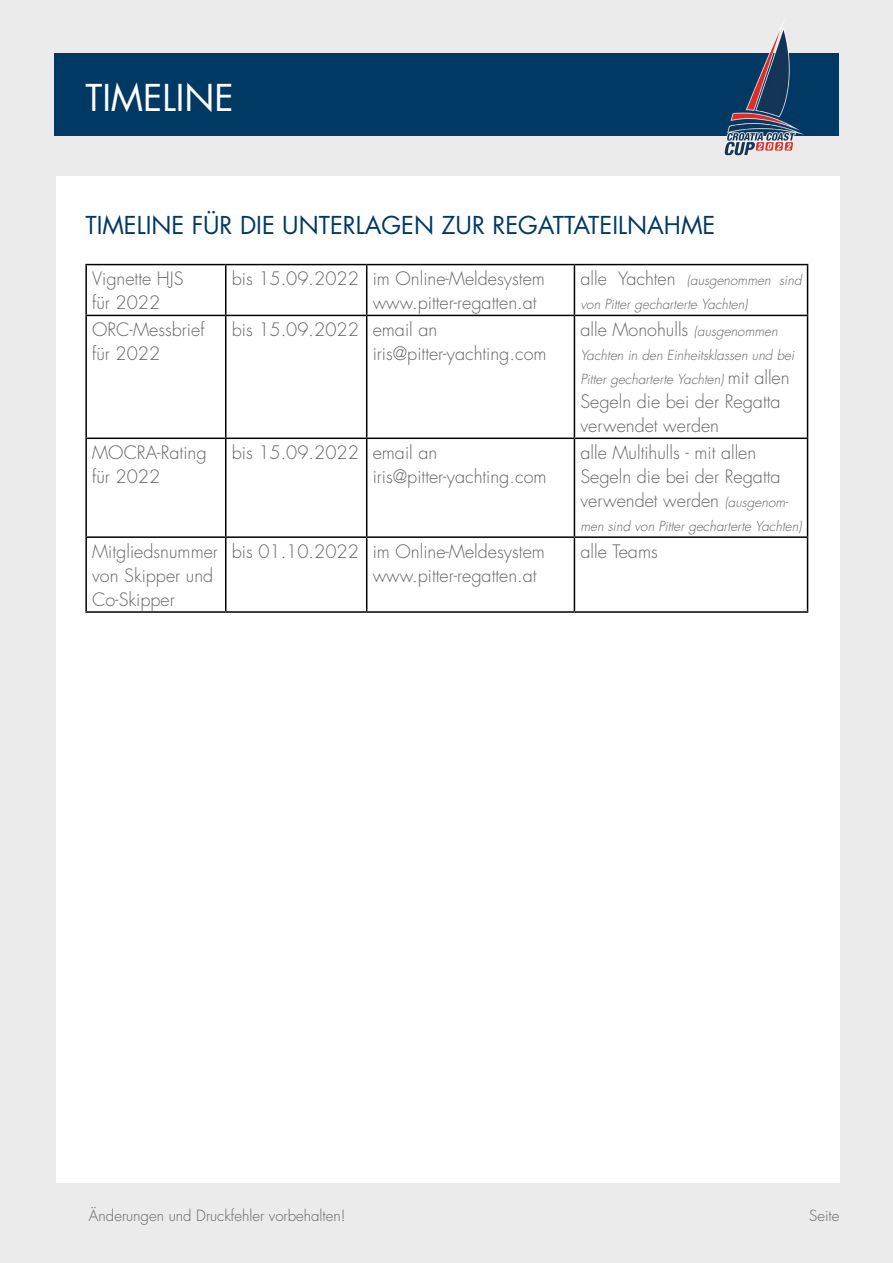
<style>
.page{position:relative;width:893px;height:1263px;background:#ebebec}
.page>*{position:absolute;margin:0;border:0;box-sizing:border-box;transform-origin:0 0}
.t1{font:36px "Futura Std";color:#fff}
.t2{font:24px "Futura Std";color:#003964}
.t3{font:300 18px/24px "Futura Std";color:#636466}
.t4{font:300 15px "Futura Std";color:#636466}
.t5{font:italic 300 13.5px/24px "Futura Std";color:#636466}
.s1{font-style:normal;font-size:18px}
.s2{font-style:italic;font-size:13.5px}
</style>
<div class="page">
<div style="left:54px;top:54px;width:785px;height:82px;background:#003964"></div>
<div style="left:56px;top:176px;width:783px;height:1007px;background:#fff"></div>
<hr style="left:85px;top:264px;width:141px;height:1px;background:#000">
<hr style="left:85px;top:265px;width:2px;height:50px;background:#000">
<hr style="left:226px;top:264px;width:141px;height:1px;background:#000">
<hr style="left:225px;top:265px;width:1px;height:50px;background:#000">
<hr style="left:367px;top:264px;width:207px;height:1px;background:#000">
<hr style="left:366px;top:265px;width:1px;height:50px;background:#000">
<hr style="left:574px;top:264px;width:234px;height:1px;background:#000">
<hr style="left:574px;top:265px;width:1px;height:50px;background:#000">
<hr style="left:807px;top:265px;width:1px;height:50px;background:#000">
<hr style="left:85px;top:315px;width:141px;height:1px;background:#000">
<hr style="left:85px;top:316px;width:2px;height:121px;background:#000">
<hr style="left:226px;top:315px;width:141px;height:1px;background:#000">
<hr style="left:225px;top:316px;width:1px;height:121px;background:#000">
<hr style="left:367px;top:315px;width:207px;height:1px;background:#000">
<hr style="left:366px;top:316px;width:1px;height:121px;background:#000">
<hr style="left:574px;top:315px;width:234px;height:1px;background:#000">
<hr style="left:574px;top:316px;width:1px;height:121px;background:#000">
<hr style="left:807px;top:316px;width:1px;height:121px;background:#000">
<hr style="left:85px;top:437px;width:141px;height:2px;background:#000">
<hr style="left:85px;top:439px;width:2px;height:97px;background:#000">
<hr style="left:226px;top:437px;width:141px;height:2px;background:#000">
<hr style="left:225px;top:439px;width:1px;height:97px;background:#000">
<hr style="left:367px;top:437px;width:207px;height:2px;background:#000">
<hr style="left:366px;top:439px;width:1px;height:97px;background:#000">
<hr style="left:574px;top:437px;width:234px;height:2px;background:#000">
<hr style="left:574px;top:439px;width:1px;height:97px;background:#000">
<hr style="left:807px;top:439px;width:1px;height:97px;background:#000">
<hr style="left:85px;top:536px;width:141px;height:2px;background:#000">
<hr style="left:85px;top:538px;width:2px;height:73px;background:#000">
<hr style="left:226px;top:536px;width:141px;height:2px;background:#000">
<hr style="left:225px;top:538px;width:1px;height:73px;background:#000">
<hr style="left:367px;top:536px;width:207px;height:2px;background:#000">
<hr style="left:366px;top:538px;width:1px;height:73px;background:#000">
<hr style="left:574px;top:536px;width:234px;height:2px;background:#000">
<hr style="left:574px;top:538px;width:1px;height:73px;background:#000">
<hr style="left:807px;top:538px;width:1px;height:73px;background:#000">
<hr style="left:85px;top:611px;width:141px;height:2px;background:#000">
<hr style="left:226px;top:611px;width:141px;height:2px;background:#000">
<hr style="left:367px;top:611px;width:207px;height:2px;background:#000">
<hr style="left:574px;top:611px;width:234px;height:2px;background:#000">
<img style="left:725px;top:24px;width:79px;height:131px">
<h1 class="t1" style="left:85px;top:75px;width:150px">TIMELINE</h1>
<h2 class="t2" style="left:85px;top:210px;width:631px">TIMELINE FÜR DIE UNTERLAGEN ZUR REGATTATEILNAHME</h2>
<p class="t3" style="left:92px;top:267px;width:93px">Vignette HJS für 2022</p>
<p class="t3" style="left:373px;top:267px;width:174px;text-indent:-141px">bis 15.09.2022 im Online-Meldesystem www.pitter-regatten.at</p>
<p class="t5" style="left:580px;top:269px;width:223px"><span class="s1">alle Yachten</span> (ausgenommen sind von Pitter gecharterte Yachten)</p>
<p class="t3" style="left:92px;top:318px;width:114px">ORC-Messbrief für 2022</p>
<p class="t3" style="left:373px;top:318px;width:175px;text-indent:-141px">bis 15.09.2022 email an iris@pitter-yachting.com</p>
<p class="t3" style="left:580px;top:318px;width:199px">alle Monohulls <span class="s2">(ausgenommen</span></p>
<p class="t5" style="left:580px;top:344px;width:215px">Yachten in den Einheitsklassen und bei<br>Pitter gecharterte Yachten) <span class="s1">mit allen</span></p>
<p class="t3" style="left:580px;top:390px;width:202px">Segeln die bei der Regatta verwendet werden</p>
<p class="t3" style="left:92px;top:441px;width:116px">MOCRA-Rating für 2022</p>
<p class="t3" style="left:373px;top:441px;width:175px;text-indent:-141px">bis 15.09.2022 email an iris@pitter-yachting.com</p>
<p class="t3" style="left:580px;top:441px;width:210px">alle Multihulls - mit allen<br>Segeln die bei der Regatta verwendet werden <span class="s2">(ausgenom-</span></p>
<p class="t5" style="left:580px;top:515px;width:223px">men sind von Pitter gecharterte Yachten)</p>
<p class="t3" style="left:92px;top:540px;width:127px">Mitgliedsnummer von Skipper und<br>Co-Skipper</p>
<p class="t3" style="left:373px;top:540px;width:174px;text-indent:-141px">bis 01.10.2022 im Online-Meldesystem www.pitter-regatten.at</p>
<p class="t3" style="left:580px;top:540px;width:79px">alle Teams</p>
<p class="t4" style="left:89px;top:1206px;width:258px">Änderungen und Druckfehler vorbehalten!</p>
<p class="t4" style="left:809px;top:1206px;width:32px">Seite</p>
</div>
